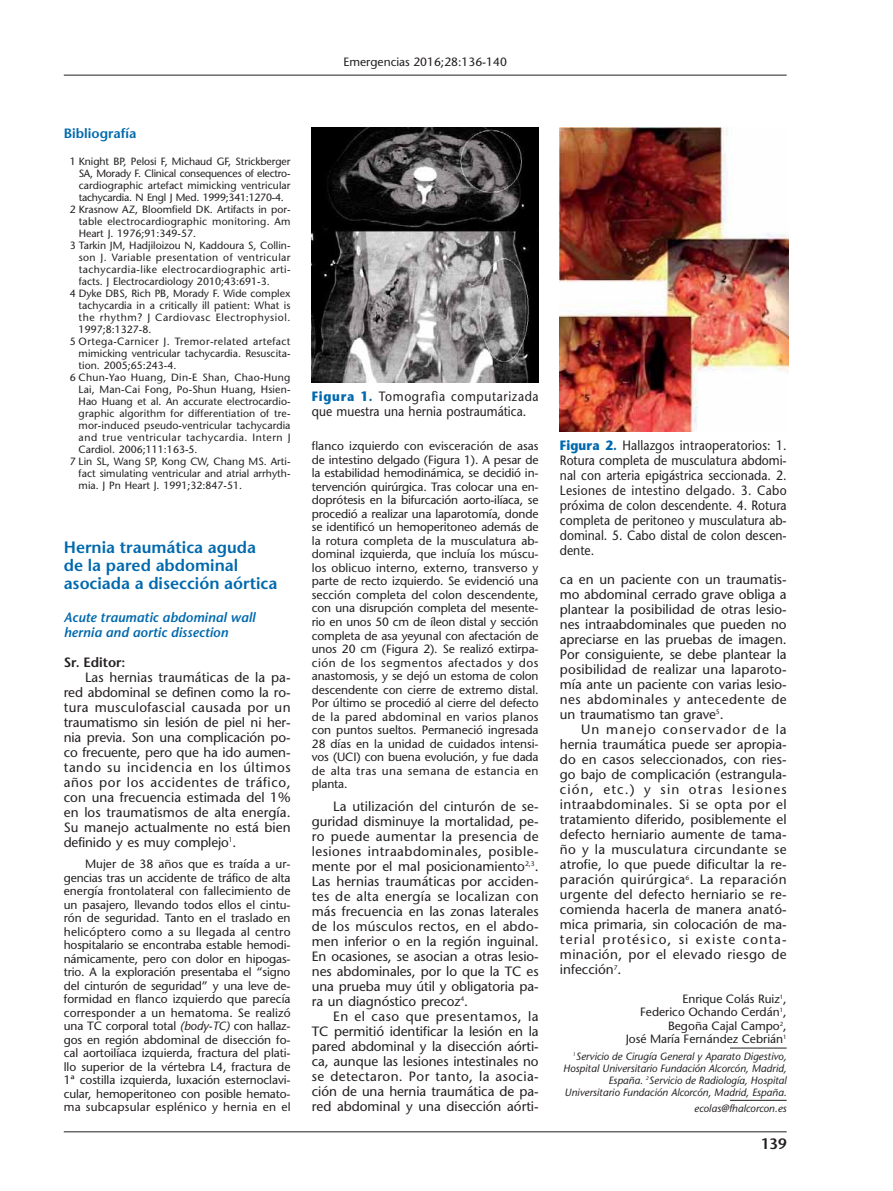
<style>
.page{position:relative;width:893px;height:1191px;background:#fff}
.page>*{position:absolute;margin:0;border:0;box-sizing:border-box;transform-origin:0 0}
.t1{font:600 16.5px/18px "Stone Sans";color:#0069ae}
.t2{font:600 15px "Stone Sans";color:#231f20}
.t3{font:13.5px/15px "Stone Sans";color:#231f20;text-align:justify}
.t4{font:13.5px/15px "Stone Sans";color:#231f20;scale:.9 1}
.t5{font:italic 600 13.5px/15px "Stone Sans";color:#0069ae}
.t6{font:600 13.5px "Stone Sans";color:#0069ae}
.t7{font:600 13.5px "Stone Sans";color:#231f20}
.t8{font:12px/13.5px "Stone Sans";color:#231f20;text-align:justify}
.t9{font:10.5px "Stone Sans";color:#231f20}
.t10{font:italic 10.5px/12px "Stone Sans";color:#231f20;text-align:right}
.t11{font:10.5px "Stone Sans";letter-spacing:-.025em;color:#231f20}
.t12{font:10.5px "Stone Sans";letter-spacing:.04em;color:#231f20}
.t13{font:10.5px "Stone Sans";letter-spacing:.035em;color:#231f20}
.t14{font:10.5px "Stone Sans";letter-spacing:.025em;color:#231f20}
.t15{font:10.5px "Stone Sans";letter-spacing:.045em;color:#231f20}
.t16{font:10.5px "Stone Sans";letter-spacing:.055em;color:#231f20}
.t17{font:10.5px "Stone Sans";letter-spacing:.03em;color:#231f20}
.s1{font-style:italic}
.s2{font-weight:700;color:#0069ae}
</style>
<div class="page">
<hr style="left:730px;top:1047px;width:57px;height:1px;background:#231f20">
<hr style="left:730px;top:1100px;width:57px;height:1px;background:#231f20">
<hr style="left:64px;top:75px;width:723px;height:1px;background:#231f20">
<hr style="left:64px;top:1131px;width:723px;height:1px;background:#231f20">
<img style="left:312px;top:128px;width:227px;height:255px">
<img style="left:560px;top:128px;width:228px;height:304px">
<p class="t8" style="left:343px;top:57px;width:165px">Emergencias 2016;28:136-140</p>
<p class="t6" style="left:64px;top:128px;width:74px">Bibliografía</p>
<p class="t9" style="left:70px;top:157px;width:222px">1 Knight BP, Pelosi F, Michaud GF, Strickberger</p>
<p class="t11" style="left:79px;top:169px;width:213px">SA, Morady F. Clinical consequences of electro-</p>
<p class="t9" style="left:79px;top:181px;width:213px">cardiographic artefact mimicking ventricular</p>
<p class="t11" style="left:79px;top:193px;width:207px">tachycardia. N Engl J Med. 1999;341:1270-4.</p>
<p class="t9" style="left:70px;top:205px;width:222px">2 Krasnow AZ, Bloomfield DK. Artifacts in por-</p>
<p class="t14" style="left:79px;top:217px;width:213px">table electrocardiographic monitoring. Am</p>
<p class="t9" style="left:79px;top:229px;width:119px">Heart J. 1976;91:349-57.</p>
<p class="t9" style="left:70px;top:241px;width:222px">3 Tarkin JM, Hadjiloizou N, Kaddoura S, Collin-</p>
<p class="t12" style="left:79px;top:253px;width:213px">son J. Variable presentation of ventricular</p>
<p class="t12" style="left:79px;top:265px;width:213px">tachycardia-like electrocardiographic arti-</p>
<p class="t9" style="left:79px;top:277px;width:193px">facts. J Electrocardiology 2010;43:691-3.</p>
<p class="t9" style="left:70px;top:289px;width:222px">4 Dyke DBS, Rich PB, Morady F. Wide complex</p>
<p class="t9" style="left:79px;top:301px;width:213px">tachycardia in a critically ill patient: What is</p>
<p class="t16" style="left:79px;top:313px;width:213px">the rhythm? J Cardiovasc Electrophysiol.</p>
<p class="t9" style="left:79px;top:325px;width:74px">1997;8:1327-8.</p>
<p class="t13" style="left:70px;top:337px;width:222px">5 Ortega-Carnicer J. Tremor-related artefact</p>
<p class="t9" style="left:79px;top:349px;width:213px">mimicking ventricular tachycardia. Resuscita-</p>
<p class="t9" style="left:79px;top:361px;width:99px">tion. 2005;65:243-4.</p>
<p class="t17" style="left:70px;top:373px;width:222px">6 Chun-Yao Huang, Din-E Shan, Chao-Hung</p>
<p class="t9" style="left:79px;top:385px;width:213px">Lai, Man-Cai Fong, Po-Shun Huang, Hsien-</p>
<p class="t9" style="left:79px;top:397px;width:213px">Hao Huang et al. An accurate electrocardio-</p>
<p class="t9" style="left:79px;top:409px;width:213px">graphic algorithm for differentiation of tre-</p>
<p class="t9" style="left:79px;top:421px;width:213px">mor-induced pseudo-ventricular tachycardia</p>
<p class="t15" style="left:79px;top:433px;width:213px">and true ventricular tachycardia. Intern J</p>
<p class="t9" style="left:79px;top:445px;width:120px">Cardiol. 2006;111:163-5.</p>
<p class="t9" style="left:70px;top:457px;width:222px">7 Lin SL, Wang SP, Kong CW, Chang MS. Arti-</p>
<p class="t9" style="left:79px;top:469px;width:213px">fact simulating ventricular and atrial arrhyth-</p>
<p class="t9" style="left:79px;top:481px;width:165px">mia. J Pn Heart J. 1991;32:847-51.</p>
<p class="t1" style="left:64px;top:540px;width:215px">Hernia traumática aguda de la pared abdominal asociada a disección aórtica</p>
<p class="t5" style="left:64px;top:611px;width:193px">Acute traumatic abdominal wall hernia and aortic dissection</p>
<p class="t7" style="left:64px;top:657px;width:63px">Sr. Editor:</p>
<p class="t3" style="left:64px;top:671px;width:228px;text-indent:21px">Las hernias traumáticas de la pa&shy;red abdominal se definen como la ro&shy;tura musculofascial causada por un traumatismo sin lesión de piel ni her&shy;nia previa. Son una complicación po&shy;co frecuente, pero que ha ido aumen&shy;tando su incidencia en los últimos años por los accidentes de tráfico, con una frecuencia estimada del 1% en los traumatismos de alta energía.<br>Su manejo actualmente no está bien definido y es muy complejo<sup>1</sup>.</p>
<p class="t8" style="left:64px;top:858px;width:228px;text-indent:21px">Mujer de 38 años que es traída a ur&shy;gencias tras un accidente de tráfico de alta energía frontolateral con fallecimiento de un pasajero, llevando todos ellos el cintu&shy;rón de seguridad. Tanto en el traslado en helicóptero como a su llegada al centro hospitalario se encontraba estable hemodi&shy;námicamente, pero con dolor en hipogas&shy;trio. A la exploración presentaba el “signo del cinturón de seguridad” y una leve de&shy;formidad en flanco izquierdo que parecía corresponder a un hematoma. Se realizó una TC corporal total <span class="s1">(body-TC)</span> con hallaz&shy;gos en región abdominal de disección fo&shy;cal aortoilíaca izquierda, fractura del plati&shy;llo superior de la vértebra L4, fractura de 1ª costilla izquierda, luxación esternoclavi&shy;cular, hemoperitoneo con posible hemato&shy;ma subcapsular esplénico y hernia en el</p>
<p class="t4" style="left:312px;top:390px;width:253px"><span class="s2">Figura 1.</span> Tomografìa computarizada que muestra una hernia postraumática.</p>
<p class="t8" style="left:312px;top:441px;width:228px">flanco izquierdo con evisceración de asas de intestino delgado (Figura 1). A pesar de la estabilidad hemodinámica, se decidió in&shy;tervención quirúrgica. Tras colocar una en&shy;doprótesis en la bifurcación aorto-ilíaca, se procedió a realizar una laparotomía, donde se identificó un hemoperitoneo además de la rotura completa de la musculatura ab&shy;dominal izquierda, que incluía los múscu&shy;los oblicuo interno, externo, transverso y parte de recto izquierdo. Se evidenció una sección completa del colon descendente, con una disrupción completa del mesente&shy;rio en unos 50 cm de íleon distal y sección completa de asa yeyunal con afectación de unos 20 cm (Figura 2). Se realizó extirpa&shy;ción de los segmentos afectados y dos anastomosis, y se dejó un estoma de colon descendente con cierre de extremo distal.<br>Por último se procedió al cierre del defecto de la pared abdominal en varios planos con puntos sueltos. Permaneció ingresada 28 días en la unidad de cuidados intensi&shy;vos (UCI) con buena evolución, y fue dada de alta tras una semana de estancia en planta.</p>
<p class="t3" style="left:312px;top:799px;width:228px;text-indent:21px">La utilización del cinturón de se&shy;guridad disminuye la mortalidad, pe&shy;ro puede aumentar la presencia de lesiones intraabdominales, posible&shy;mente por el mal posicionamiento<sup>2,3</sup>.<br>Las hernias traumáticas por acciden&shy;tes de alta energía se localizan con más frecuencia en las zonas laterales de los músculos rectos, en el abdo&shy;men inferior o en la región inguinal.<br>En ocasiones, se asocian a otras lesio&shy;nes abdominales, por lo que la TC es una prueba muy útil y obligatoria pa&shy;ra un diagnóstico precoz<sup>4</sup>.</p>
<p class="t3" style="left:312px;top:1009px;width:228px;text-indent:21px">En el caso que presentamos, la TC permitió identificar la lesión en la pared abdominal y la disección aórti&shy;ca, aunque las lesiones intestinales no se detectaron. Por tanto, la asocia&shy;ción de una hernia traumática de pa&shy;red abdominal y una disección aórti-</p>
<p class="t4" style="left:560px;top:439px;width:253px;text-align:justify"><span class="s2">Figura 2.</span> Hallazgos intraoperatorios: 1.<br>Rotura completa de musculatura abdomi&shy;nal con arteria epigástrica seccionada. 2.<br>Lesiones de intestino delgado. 3. Cabo próxima de colon descendente. 4. Rotura completa de peritoneo y musculatura ab&shy;dominal. 5. Cabo distal de colon descen&shy;dente.</p>
<p class="t3" style="left:560px;top:573px;width:228px">ca en un paciente con un traumatis&shy;mo abdominal cerrado grave obliga a plantear la posibilidad de otras lesio&shy;nes intraabdominales que pueden no apreciarse en las pruebas de imagen.<br>Por consiguiente, se debe plantear la posibilidad de realizar una laparoto&shy;mía ante un paciente con varias lesio&shy;nes abdominales y antecedente de un traumatismo tan grave<sup>5</sup>.</p>
<p class="t3" style="left:560px;top:723px;width:228px;text-indent:21px">Un manejo conservador de la hernia traumática puede ser apropia&shy;do en casos seleccionados, con ries&shy;go bajo de complicación (estrangula&shy;ción, etc.) y sin otras lesiones intraabdominales. Si se opta por el tratamiento diferido, posiblemente el defecto herniario aumente de tama&shy;ño y la musculatura circundante se atrofie, lo que puede dificultar la re&shy;paración quirúrgica<sup>6</sup>. La reparación urgente del defecto herniario se re&shy;comienda hacerla de manera anató&shy;mica primaria, sin colocación de ma&shy;terial protésico, si existe conta&shy;minación, por el elevado riesgo de infección<sup>7</sup>.</p>
<p class="t8" style="left:626px;top:993px;width:162px;text-align:right">Enrique Colás Ruiz<sup>1</sup>,<br>Federico Ochando Cerdán<sup>1</sup>,<br>Begoña Cajal Campo<sup>2</sup>,<br>José María Fernández Cebrián<sup>1</sup></p>
<p class="t10" style="left:563px;top:1051px;width:225px"><sup>1</sup>Servicio de Cirugía General y Aparato Digestivo, Hospital Universitario Fundación Alcorcón, Madrid, España. <sup>2</sup>Servicio de Radiología, Hospital Universitario Fundación Alcorcón, Madrid, España.</p>
<p class="t10" style="left:694px;top:1103px;width:94px">ecolas@fhalcorcon.es</p>
<p class="t2" style="left:761px;top:1138px;width:27px">139</p>
</div>
